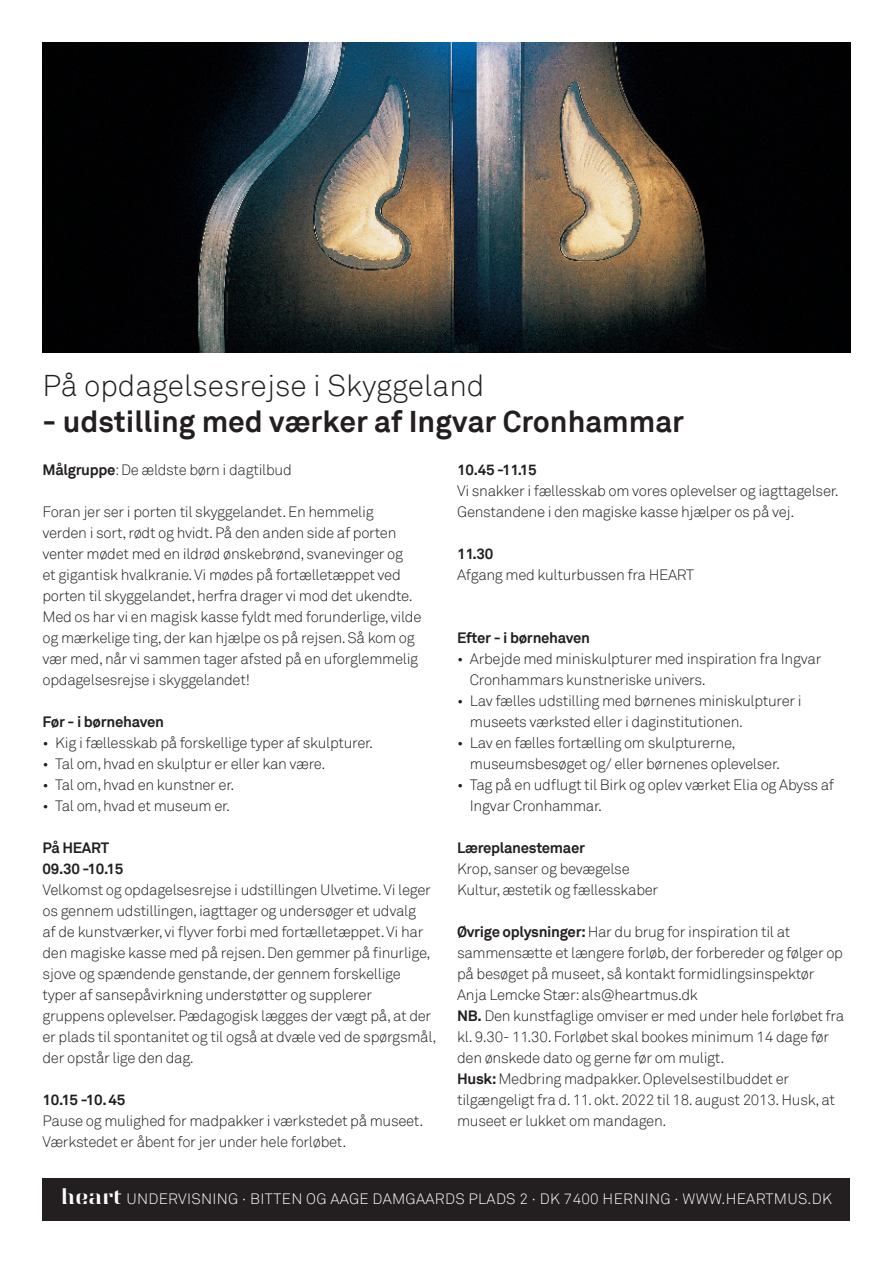
<style>
.page{position:relative;width:893px;height:1263px;background:#fff}
.page>*{position:absolute;margin:0;border:0;box-sizing:border-box;transform-origin:0 0}
.t1{font:700 30px "Akkurat";color:#231f20}
.t2{font:300 30px "Akkurat";color:#231f20}
.Brød{font:300 15px/21px "Akkurat";letter-spacing:-.02em;color:#231f20}
.BrødOver{font:700 15px "Akkurat";letter-spacing:-.02em;color:#231f20}
.t3{font:300 15px "Akkurat";letter-spacing:.02em;color:#fff}
.s1{font-weight:700}
.s2{font-family:"Heart";font-weight:400;font-size:21px}
</style>
<div class="page">
<img style="left:43px;top:43px;width:807px;height:310px">
<div style="left:43px;top:1178px;width:807px;height:42px;background:#231f20"></div>
<p class="t2" style="left:43px;top:368px;width:443px">På opdagelsesrejse i Skyggeland</p>
<p class="t1" style="left:43px;top:402px;width:643px">- udstilling med værker af Ingvar Cronhammar</p>
<p class="Brød" style="left:43px;top:459px;width:251px"><span class="s1">Målgruppe</span>: De ældste børn i dagtilbud</p>
<p class="Brød" style="left:43px;top:501px;width:380px">Foran jer ser i porten til skyggelandet. En hemmelig verden i sort, rødt og hvidt. På den anden side af porten venter mødet med en ildrød ønskebrønd, svanevinger og<br>et gigantisk hvalkranie. Vi mødes på fortælletæppet ved porten til skyggelandet, herfra drager vi mod det ukendte.<br>Med os har vi en magisk kasse fyldt med forunderlige, vilde og mærkelige ting, der kan hjælpe os på rejsen. Så kom og vær med, når vi sammen tager afsted på en uforglemmelig opdagelsesrejse i skyggelandet!</p>
<p class="BrødOver" style="left:43px;top:712px;width:123px">Før - i børnehaven</p>
<p class="Brød" style="left:43px;top:732px;width:332px">• Kig i fællesskab på forskellige typer af skulpturer.</p>
<p class="Brød" style="left:43px;top:753px;width:284px">• Tal om, hvad en skulptur er eller kan være.</p>
<p class="Brød" style="left:43px;top:774px;width:193px">• Tal om, hvad en kunstner er.</p>
<p class="Brød" style="left:43px;top:795px;width:189px">• Tal om, hvad et museum er.</p>
<p class="BrødOver" style="left:43px;top:838px;width:68px">På HEART</p>
<p class="BrødOver" style="left:43px;top:859px;width:82px">09.30 -10.15</p>
<p class="Brød" style="left:43px;top:879px;width:396px">Velkomst og opdagelsesrejse i udstillingen Ulvetime. Vi leger os gennem udstillingen, iagttager og undersøger et udvalg<br>af de kunstværker, vi flyver forbi med fortælletæppet. Vi har den magiske kasse med på rejsen. Den gemmer på finurlige, sjove og spændende genstande, der gennem forskellige typer af sansepåvirkning understøtter og supplerer gruppens oplevelser. Pædagogisk lægges der vægt på, at der er plads til spontanitet og til også at dvæle ved de spørgsmål, der opstår lige den dag.</p>
<p class="BrødOver" style="left:43px;top:1090px;width:84px">10.15 -10. 45</p>
<p class="Brød" style="left:43px;top:1110px;width:382px">Pause og mulighed for madpakker i værkstedet på museet.<br>Værkstedet er åbent for jer under hele forløbet.</p>
<p class="BrødOver" style="left:457px;top:460px;width:81px">10.45 -11.15</p>
<p class="Brød" style="left:457px;top:480px;width:383px">Vi snakker i fællesskab om vores oplevelser og iagttagelser.<br>Genstandene i den magiske kasse hjælper os på vej.</p>
<p class="BrødOver" style="left:457px;top:544px;width:38px">11.30</p>
<p class="Brød" style="left:457px;top:564px;width:239px">Afgang med kulturbussen fra HEART</p>
<p class="BrødOver" style="left:457px;top:628px;width:135px">Efter - i børnehaven</p>
<p class="Brød" style="left:470px;top:648px;width:353px;text-indent:-13px">• Arbejde med miniskulpturer med inspiration fra Ingvar<br>Cronhammars kunstneriske univers.</p>
<p class="Brød" style="left:470px;top:690px;width:333px;text-indent:-13px">• Lav fælles udstilling med børnenes miniskulpturer i museets værksted eller i daginstitutionen.</p>
<p class="Brød" style="left:470px;top:732px;width:312px;text-indent:-13px">• Lav en fælles fortælling om skulpturerne, museumsbesøget og/ eller børnenes oplevelser.</p>
<p class="Brød" style="left:470px;top:774px;width:366px;text-indent:-13px">• Tag på en udflugt til Birk og oplev værket Elia og Abyss af<br>Ingvar Cronhammar.</p>
<p class="BrødOver" style="left:457px;top:838px;width:129px">Læreplanestemaer</p>
<p class="Brød" style="left:457px;top:858px;width:174px">Krop, sanser og bevægelse</p>
<p class="Brød" style="left:457px;top:879px;width:203px">Kultur, æstetik og fællesskaber</p>
<p class="Brød" style="left:457px;top:921px;width:387px"><span class="s1">Øvrige oplysninger:</span> Har du brug for inspiration til at sammensætte et længere forløb, der forbereder og følger op på besøget på museet, så kontakt formidlingsinspektør Anja Lemcke Stær: als@heartmus.dk</p>
<p class="Brød" style="left:457px;top:1005px;width:389px"><span class="s1">NB.</span> Den kunstfaglige omviser er med under hele forløbet fra kl. 9.30- 11.30. Forløbet skal bookes minimum 14 dage før den ønskede dato og gerne før om muligt.</p>
<p class="Brød" style="left:457px;top:1068px;width:379px"><span class="s1">Husk:</span> Medbring madpakker. Oplevelsestilbuddet er tilgængeligt fra d. 11. okt. 2022 til 18. august 2013. Husk, at museet er lukket om mandagen.</p>
<p class="t3" style="left:61px;top:1190px;width:772px"><span class="s2">heart</span> UNDERVISNING · BITTEN OG AAGE DAMGAARDS PLADS 2 · DK 7400 HERNING · WWW.HEARTMUS.DK</p>
</div>
